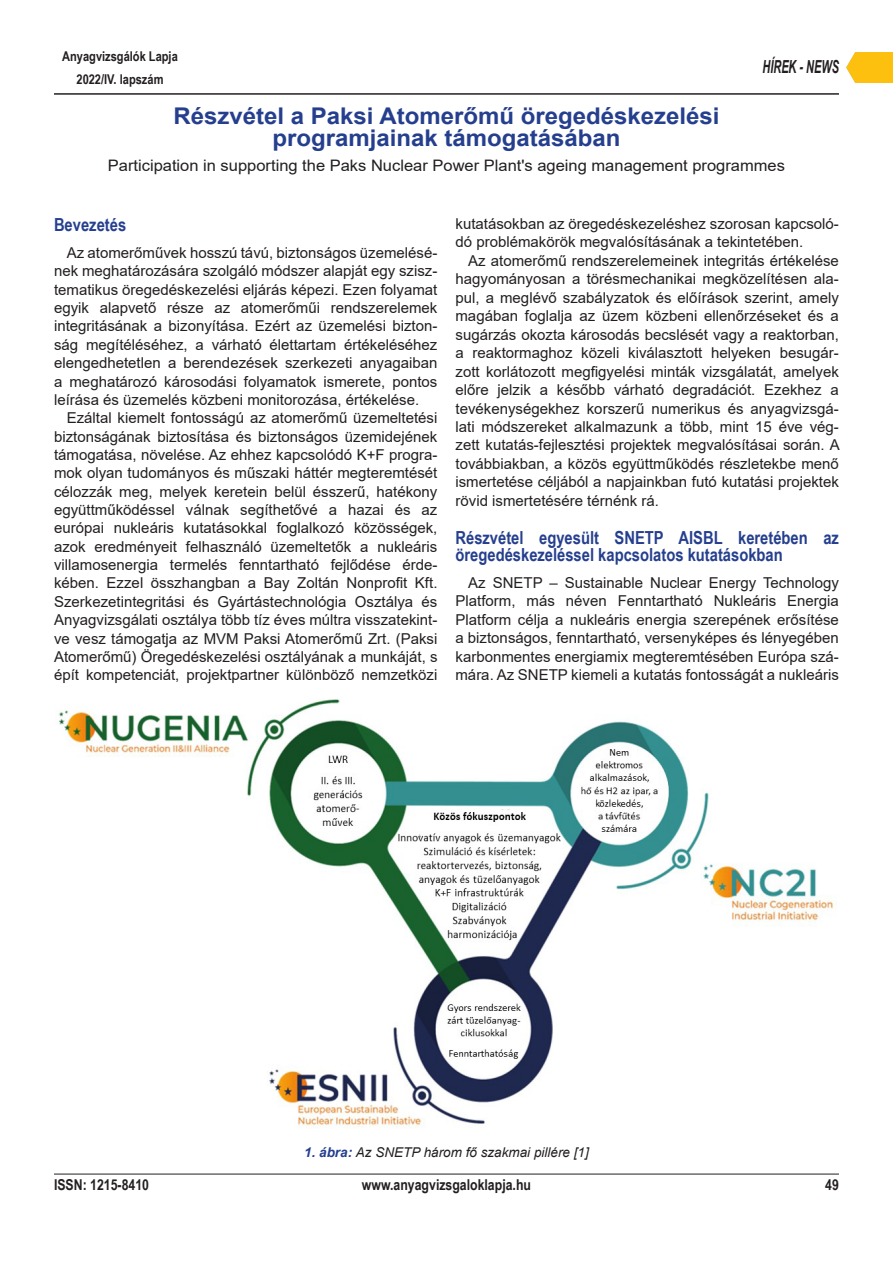
<style>
.page{position:relative;width:893px;height:1263px;background:#fff}
.page>*{position:absolute;margin:0;border:0;box-sizing:border-box;transform-origin:0 0}
.AVI_UJ_cikkcím_MAGYA{font:700 23.1px/22.5px "Arial";color:#253f8e;text-align:center;scale:1.04 1}
.AVI_UJ_Címsor1_számo{font:700 18px/17px "Arial Narrow";color:#253f8e}
.t1{font:italic 700 18px "Arial Narrow";color:#231f20;scale:.74 1}
.AVI_UJ_CIKKCIM_ANGOL{font:15.9px "Arial";color:#231f20;scale:1.04 1}
.AVI_UJ_normal_magyar{font:15px/18.3px "Arial";color:#231f20;text-align:justify}
.t2{font:700 15px "Arial Narrow";color:#231f20}
.t3{font:italic 13.5px "Arial";color:#231f20}
.t4{font:700 13.5px/22.5px "Arial Narrow";color:#231f20;text-align:center}
.s1{font-weight:700;color:#253f8e}
</style>
<div class="page">
<svg style="left:846px;top:52px;width:18px;height:31px"></svg>
<div style="left:864px;top:52px;width:29px;height:31px;background:#fec00f"></div>
<hr style="left:54px;top:1174px;width:785px;height:1px;background:#231f20">
<hr style="left:54px;top:94px;width:785px;height:1px;background:#231f20">
<img style="left:58px;top:699px;width:778px;height:429px">
<p class="t4" style="left:62px;top:45px;width:117px">Anyagvizsgálók Lapja<br>2022/IV. lapszám</p>
<p class="t1" style="left:762px;top:53px;width:105px">HÍREK - NEWS</p>
<p class="AVI_UJ_cikkcím_MAGYA" style="left:173px;top:105px;width:527px">Részvétel a Paksi Atomerőmű öregedéskezelési programjainak támogatásában</p>
<p class="AVI_UJ_CIKKCIM_ANGOL" style="left:108px;top:155px;width:653px">Participation in supporting the Paks Nuclear Power Plant's ageing management programmes</p>
<p class="AVI_UJ_Címsor1_számo" style="left:54px;top:215px;width:74px">Bevezetés</p>
<p class="AVI_UJ_normal_magyar" style="left:54px;top:243px;width:385px;text-indent:13px">Az atomerőművek hosszú távú, biztonságos üzemelésé&shy;nek meghatározására szolgáló módszer alapját egy szisz&shy;tematikus öregedéskezelési eljárás képezi. Ezen folyamat egyik alapvető része az atomerőműi rendszerelemek integritásának a bizonyítása. Ezért az üzemelési bizton&shy;ság megítéléséhez, a várható élettartam értékeléséhez elengedhetetlen a berendezések szerkezeti anyagaiban a meghatározó károsodási folyamatok ismerete, pontos leírása és üzemelés közbeni monitorozása, értékelése.</p>
<p class="AVI_UJ_normal_magyar" style="left:54px;top:409px;width:385px;text-indent:13px">Ezáltal kiemelt fontosságú az atomerőmű üzemeltetési biztonságának biztosítása és biztonságos üzemidejének támogatása, növelése. Az ehhez kapcsolódó K+F progra&shy;mok olyan tudományos és műszaki háttér megteremtését célozzák meg, melyek keretein belül ésszerű, hatékony együttműködéssel válnak segíthetővé a hazai és az európai nukleáris kutatásokkal foglalkozó közösségek, azok eredményeit felhasználó üzemeltetők a nukleáris villamosenergia termelés fenntartható fejlődése érde&shy;kében. Ezzel összhangban a Bay Zoltán Nonprofit Kft.<br>Szerkezetintegritási és Gyártástechnológia Osztálya és Anyagvizsgálati osztálya több tíz éves múltra visszatekint&shy;ve vesz támogatja az MVM Paksi Atomerőmű Zrt. (Paksi Atomerőmű) Öregedéskezelési osztályának a munkáját, s épít kompetenciát, projektpartner különböző nemzetközi</p>
<p class="AVI_UJ_normal_magyar" style="left:455px;top:214px;width:385px">kutatásokban az öregedéskezeléshez szorosan kapcsoló&shy;dó problémakörök megvalósításának a tekintetében.</p>
<p class="AVI_UJ_normal_magyar" style="left:455px;top:251px;width:386px;text-indent:13px">Az atomerőmű rendszerelemeinek integritás értékelése hagyományosan a törésmechanikai megközelítésen ala&shy;pul, a meglévő szabályzatok és előírások szerint, amely magában foglalja az üzem közbeni ellenőrzéseket és a sugárzás okozta károsodás becslését vagy a reaktorban, a reaktormaghoz közeli kiválasztott helyeken besugár&shy;zott korlátozott megfigyelési minták vizsgálatát, amelyek előre jelzik a később várható degradációt. Ezekhez a tevékenységekhez korszerű numerikus és anyagvizsgá&shy;lati módszereket alkalmazunk a több, mint 15 éve vég&shy;zett kutatás-fejlesztési projektek megvalósításai során. A továbbiakban, a közös együttműködés részletekbe menő ismertetése céljából a napjainkban futó kutatási projektek rövid ismertetésére térnénk rá.</p>
<p class="AVI_UJ_Címsor1_számo" style="left:455px;top:528px;width:385px">Részvétel egyesült SNETP AISBL keretében az öregedéskezeléssel kapcsolatos kutatásokban</p>
<p class="AVI_UJ_normal_magyar" style="left:455px;top:573px;width:385px;text-indent:13px">Az SNETP – Sustainable Nuclear Energy Technology Platform, más néven Fenntartható Nukleáris Energia Platform célja a nukleáris energia szerepének erősítése a biztonságos, fenntartható, versenyképes és lényegében karbonmentes energiamix megteremtésében Európa szá&shy;mára. Az SNETP kiemeli a kutatás fontosságát a nukleáris</p>
<p class="t3" style="left:304px;top:1143px;width:286px"><span class="s1">1. ábra:</span> Az SNETP három fő szakmai pillére [1]</p>
<p class="t2" style="left:54px;top:1174px;width:97px">ISSN: 1215-8410</p>
<p class="t2" style="left:362px;top:1174px;width:171px">www.anyagvizsgaloklapja.hu</p>
<p class="t2" style="left:825px;top:1174px;width:15px">49</p>
</div>
